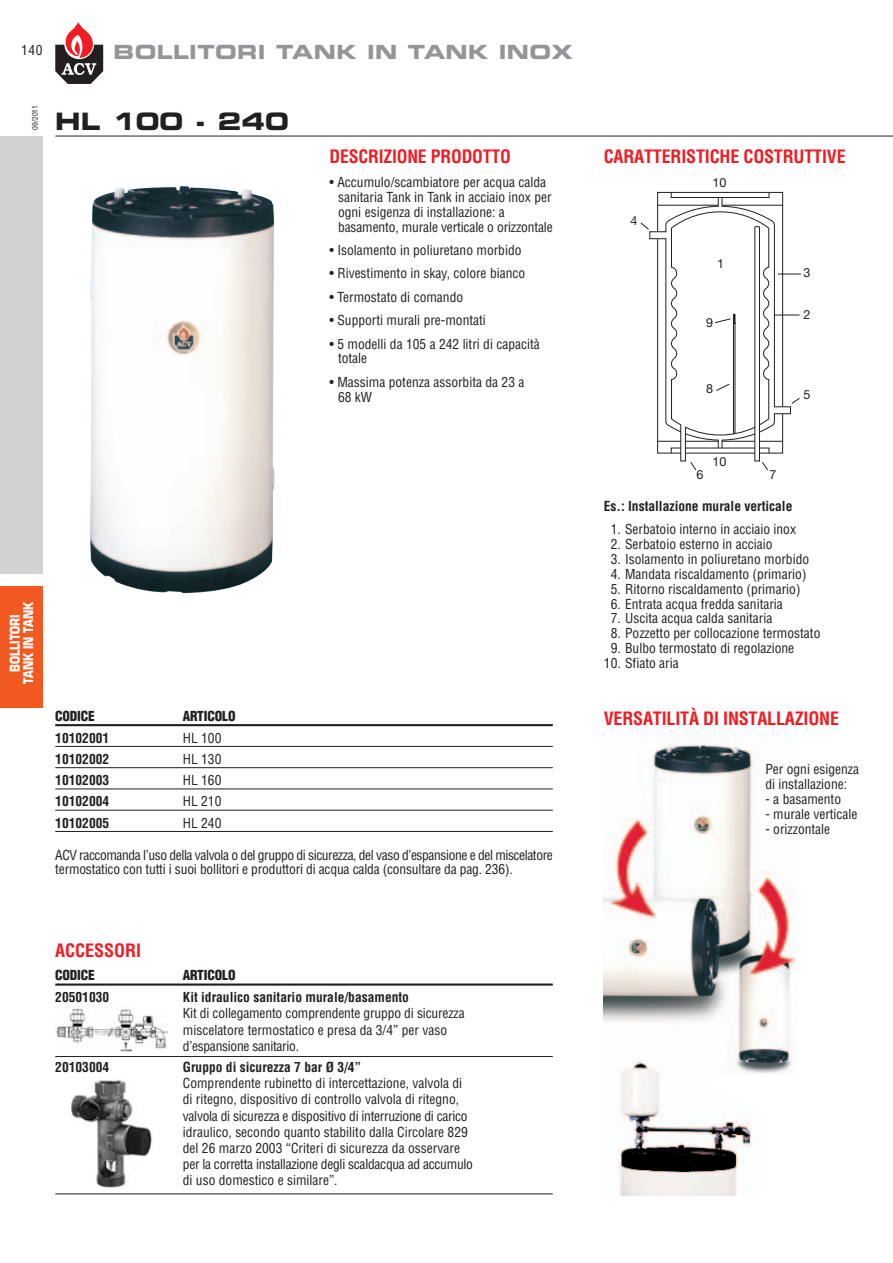
<style>
.page{position:relative;width:893px;height:1263px;background:#fff}
.page>*{position:absolute;margin:0;border:0;box-sizing:border-box;transform-origin:0 0}
.t1{font:24px "Eurostile LT Std Bold Ex 2";color:#231f20}
.t2{font:19.5px "Eurostile LT Std Bold Ex 2";letter-spacing:.02em;color:#939598}
.t3{font:700 condensed 18px "Helvetica LT Std";letter-spacing:-.01em;color:#ee1d23}
.t4{font:condensed 13.5px/16.2px "Helvetica LT Std";color:#231f20}
.t5{font:condensed 13.5px/14.9px "Helvetica LT Std";letter-spacing:-.03em;color:#231f20}
.t6{font:700 condensed 13.5px "Helvetica LT Std";color:#231f20}
.t7{font:900 condensed 13.5px "Helvetica LT Std";letter-spacing:-.01em;color:#231f20}
.t8{font:700 13.2px/13.2px "Eurostile LT Std";color:#fff;text-align:center;scale:.8 1}
.t9{font:12.6px "Helvetica Neue LT";color:#231f20}
.t10{font:condensed 7.5px "Helvetica LT Std";color:#231f20}
</style>
<div class="page">
<img style="left:604px;top:734px;width:192px;height:339px">
<hr style="left:55px;top:136px;width:838px;height:1px;background:#231f20">
<svg style="left:55px;top:22px;width:48px;height:62px"></svg>
<img style="left:90px;top:186px;width:185px;height:407px">
<hr style="left:55px;top:724px;width:498px;height:2px;background:#231f20">
<hr style="left:55px;top:746px;width:498px;height:1px;background:#231f20">
<hr style="left:55px;top:767px;width:498px;height:1px;background:#231f20">
<hr style="left:55px;top:789px;width:498px;height:1px;background:#231f20">
<hr style="left:55px;top:831px;width:498px;height:1px;background:#231f20">
<hr style="left:55px;top:810px;width:498px;height:1px;background:#231f20">
<img style="left:56px;top:1007px;width:113px;height:45px">
<img style="left:71px;top:1080px;width:82px;height:108px">
<hr style="left:55px;top:1056px;width:498px;height:1px;background:#231f20">
<hr style="left:55px;top:1193px;width:498px;height:1px;background:#231f20">
<hr style="left:55px;top:983px;width:498px;height:3px;background:#231f20">
<svg style="left:640px;top:192px;width:161px;height:279px"></svg>
<img style="left:604px;top:1060px;width:157px;height:136px">
<div style="left:0;top:136px;width:43px;height:563px;background:#d1d2d4"></div>
<div style="left:0;top:574px;width:43px;height:125px;background:#fff"></div>
<div style="left:0;top:587px;width:43px;height:121px;background:#f15921"></div>
<p class="t4" style="left:21px;top:43px;width:23px">140</p>
<h2 class="t2" style="left:114px;top:44px;width:461px">BOLLITORI TANK IN TANK INOX</h2>
<p class="t10" style="left:32px;top:130px;width:26px;rotate:-90deg">09/2011</p>
<h1 class="t1" style="left:55px;top:112px;width:235px">HL 100 - 240</h1>
<h3 class="t3" style="left:330px;top:149px;width:183px">DESCRIZIONE PRODOTTO</h3>
<h3 class="t3" style="left:604px;top:149px;width:243px">CARATTERISTICHE COSTRUTTIVE</h3>
<p class="t4" style="left:338px;top:176px;width:216px;line-height:14.9px;text-indent:-9px">• Accumulo/scambiatore per acqua calda sanitaria Tank in Tank in acciaio inox per ogni esigenza di installazione: a basamento, murale verticale o orizzontale</p>
<p class="t4" style="left:330px;top:243px;width:193px">• Isolamento in poliuretano morbido</p>
<p class="t4" style="left:330px;top:266px;width:197px">• Rivestimento in skay, colore bianco</p>
<p class="t4" style="left:330px;top:290px;width:135px">• Termostato di comando</p>
<p class="t4" style="left:330px;top:313px;width:158px">• Supporti murali pre-montati</p>
<p class="t4" style="left:338px;top:337px;width:203px;line-height:14.9px;text-indent:-9px">• 5 modelli da 105 a 242 litri di capacità totale</p>
<p class="t4" style="left:338px;top:375px;width:188px;line-height:14.9px;text-indent:-9px">• Massima potenza assorbita da 23 a<br>68 kW</p>
<p class="t9" style="left:631px;top:216px;width:8px">4</p>
<p class="t9" style="left:712px;top:178px;width:15px">10</p>
<p class="t9" style="left:717px;top:259px;width:8px">1</p>
<p class="t9" style="left:706px;top:318px;width:8px">9</p>
<p class="t9" style="left:706px;top:384px;width:8px">8</p>
<p class="t9" style="left:803px;top:268px;width:8px">3</p>
<p class="t9" style="left:803px;top:310px;width:8px">2</p>
<p class="t9" style="left:803px;top:390px;width:8px">5</p>
<p class="t8" style="left:10px;top:684px;width:104px;rotate:-90deg">BOLLITORI<br>TANK IN TANK</p>
<p class="t7" style="left:55px;top:710px;width:41px">CODICE</p>
<p class="t7" style="left:183px;top:710px;width:54px">ARTICOLO</p>
<p class="t6" style="left:55px;top:732px;width:56px">10102001</p>
<p class="t4" style="left:183px;top:730px;width:40px">HL 100</p>
<p class="t6" style="left:55px;top:753px;width:56px">10102002</p>
<p class="t4" style="left:183px;top:752px;width:40px">HL 130</p>
<p class="t6" style="left:55px;top:775px;width:56px">10102003</p>
<p class="t4" style="left:183px;top:773px;width:40px">HL 160</p>
<p class="t6" style="left:55px;top:796px;width:56px">10102004</p>
<p class="t4" style="left:183px;top:794px;width:40px">HL 210</p>
<p class="t6" style="left:55px;top:817px;width:56px">10102005</p>
<p class="t4" style="left:183px;top:815px;width:40px">HL 240</p>
<p class="t5" style="left:55px;top:848px;width:499px">ACV raccomanda l’uso della valvola o del gruppo di sicurezza, del vaso d’espansione e del miscelatore termostatico con tutti i suoi bollitori e produttori di acqua calda (consultare da pag. 236).</p>
<p class="t9" style="left:712px;top:457px;width:15px">10</p>
<p class="t9" style="left:696px;top:470px;width:8px">6</p>
<p class="t9" style="left:769px;top:470px;width:8px">7</p>
<p class="t6" style="left:604px;top:500px;width:190px">Es.: Installazione murale verticale</p>
<p class="t4" style="left:611px;top:522px;width:187px">1. Serbatoio interno in acciaio inox</p>
<p class="t4" style="left:611px;top:537px;width:163px">2. Serbatoio esterno in acciaio</p>
<p class="t4" style="left:611px;top:552px;width:200px">3. Isolamento in poliuretano morbido</p>
<p class="t4" style="left:611px;top:567px;width:197px">4. Mandata riscaldamento (primario)</p>
<p class="t4" style="left:611px;top:581px;width:191px">5. Ritorno riscaldamento (primario)</p>
<p class="t4" style="left:611px;top:596px;width:174px">6. Entrata acqua fredda sanitaria</p>
<p class="t4" style="left:611px;top:611px;width:163px">7. Uscita acqua calda sanitaria</p>
<p class="t4" style="left:611px;top:626px;width:211px">8. Pozzetto per collocazione termostato</p>
<p class="t4" style="left:611px;top:641px;width:185px">9. Bulbo termostato di regolazione</p>
<p class="t4" style="left:604px;top:656px;width:76px">10. Sfiato aria</p>
<h3 class="t3" style="left:604px;top:710px;width:237px">VERSATILITÀ DI INSTALLAZIONE</h3>
<p class="t4" style="left:765px;top:763px;width:95px;line-height:14.9px">Per ogni esigenza di installazione:</p>
<p class="t4" style="left:765px;top:792px;width:77px">- a basamento</p>
<p class="t4" style="left:765px;top:806px;width:94px">- murale verticale</p>
<p class="t4" style="left:765px;top:821px;width:66px">- orizzontale</p>
<h3 class="t3" style="left:55px;top:943px;width:88px">ACCESSORI</h3>
<p class="t6" style="left:55px;top:992px;width:55px">20501030</p>
<p class="t6" style="left:183px;top:992px;width:228px">Kit idraulico sanitario murale/basamento</p>
<p class="t4" style="left:183px;top:1006px;width:283px">Kit di collegamento comprendente gruppo di sicurezza miscelatore termostatico e presa da 3/4” per vaso d’espansione sanitario.</p>
<p class="t6" style="left:55px;top:1061px;width:55px">20103004</p>
<p class="t6" style="left:183px;top:1061px;width:180px">Gruppo di sicurezza 7 bar Ø 3/4”</p>
<p class="t4" style="left:183px;top:1076px;width:292px">Comprendente rubinetto di intercettazione, valvola di di ritegno, dispositivo di controllo valvola di ritegno, valvola di sicurezza e dispositivo di interruzione di carico idraulico, secondo quanto stabilito dalla Circolare 829 del 26 marzo 2003 “Criteri di sicurezza da osservare per la corretta installazione degli scaldacqua ad accumulo di uso domestico e similare”.</p>
<p class="t7" style="left:55px;top:970px;width:41px">CODICE</p>
<p class="t7" style="left:183px;top:970px;width:54px">ARTICOLO</p>
</div>
